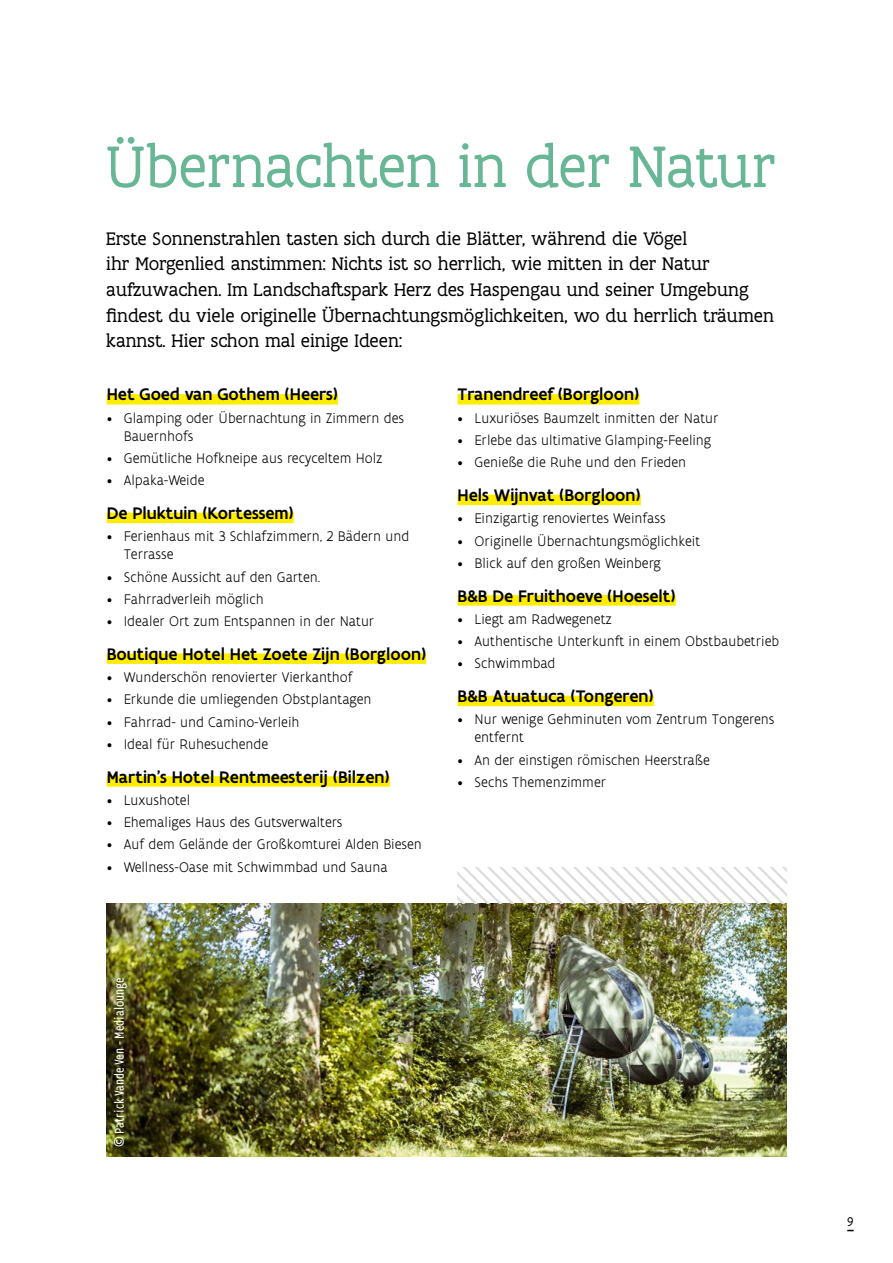
<style>
.page{position:relative;width:893px;height:1263px;background:#fff}
.page>*{position:absolute;margin:0;border:0;box-sizing:border-box;transform-origin:0 0}
.t1{font:63px "Flanders Art Serif";letter-spacing:-.01em;color:#67b696}
.t2{font:19.5px/25.5px "Flanders Art Serif";color:#000}
.t3{font:500 18px "Flanders Art Sans";color:#000}
.t4{font:300 15px/18px "Flanders Art Sans";color:#000;scale:.96 1}
.t5{font:condensed 13.95px "Flanders Art Sans";color:#fff}
.t6{font:13.5px "Flanders Art Sans";color:#000}
</style>
<div class="page">
<div style="left:107px;top:394px;width:231px;height:11px;background:#ffed00"></div>
<div style="left:107px;top:513px;width:187px;height:10px;background:#ffed00"></div>
<div style="left:107px;top:653px;width:319px;height:11px;background:#ffed00"></div>
<div style="left:107px;top:776px;width:283px;height:11px;background:#ffed00"></div>
<div style="left:458px;top:394px;width:181px;height:11px;background:#ffed00"></div>
<div style="left:458px;top:495px;width:183px;height:10px;background:#ffed00"></div>
<div style="left:458px;top:595px;width:218px;height:11px;background:#ffed00"></div>
<div style="left:458px;top:696px;width:196px;height:10px;background:#ffed00"></div>
<img style="left:106px;top:904px;width:681px;height:253px">
<svg style="left:458px;top:867px;width:329px;height:37px"></svg>
<h1 class="t1" style="left:106px;top:130px;width:671px">Übernachten in der Natur</h1>
<p class="t2" style="left:106px;top:226px;width:669px">Erste Sonnenstrahlen tasten sich durch die Blätter, während die Vögel<br>ihr Morgenlied anstimmen: Nichts ist so herrlich, wie mitten in der Natur aufzuwachen. Im Landschaftspark Herz des Haspengau und seiner Umgebung findest du viele originelle Übernachtungsmöglichkeiten, wo du herrlich träumen kannst. Hier schon mal einige Ideen:</p>
<p class="t3" style="left:107px;top:383px;width:233px">Het Goed van Gothem (Heers)</p>
<p class="t4" style="left:124px;top:409px;width:294px;text-indent:-17px">• Glamping oder Übernachtung in Zimmern des<br>Bauernhofs</p>
<p class="t4" style="left:107px;top:449px;width:289px">• Gemütliche Hofkneipe aus recyceltem Holz</p>
<p class="t4" style="left:107px;top:472px;width:103px">• Alpaka-Weide</p>
<p class="t3" style="left:107px;top:502px;width:188px">De Pluktuin (Kortessem)</p>
<p class="t4" style="left:124px;top:528px;width:299px;text-indent:-17px">• Ferienhaus mit 3 Schlafzimmern, 2 Bädern und<br>Terrasse</p>
<p class="t4" style="left:107px;top:568px;width:224px">• Schöne Aussicht auf den Garten.</p>
<p class="t4" style="left:107px;top:590px;width:165px">• Fahrradverleih möglich</p>
<p class="t4" style="left:107px;top:612px;width:280px">• Idealer Ort zum Entspannen in der Natur</p>
<p class="t3" style="left:107px;top:643px;width:321px">Boutique Hotel Het Zoete Zijn (Borgloon)</p>
<p class="t4" style="left:107px;top:668px;width:258px">• Wunderschön renovierter Vierkanthof</p>
<p class="t4" style="left:107px;top:691px;width:277px">• Erkunde die umliegenden Obstplantagen</p>
<p class="t4" style="left:107px;top:713px;width:202px">• Fahrrad- und Camino-Verleih</p>
<p class="t4" style="left:107px;top:735px;width:170px">• Ideal für Ruhesuchende</p>
<p class="t3" style="left:107px;top:765px;width:285px">Martin’s Hotel Rentmeesterij (Bilzen)</p>
<p class="t4" style="left:107px;top:791px;width:88px">• Luxushotel</p>
<p class="t4" style="left:107px;top:813px;width:247px">• Ehemaliges Haus des Gutsverwalters</p>
<p class="t4" style="left:107px;top:836px;width:330px">• Auf dem Gelände der Großkomturei Alden Biesen</p>
<p class="t4" style="left:107px;top:858px;width:294px">• Wellness-Oase mit Schwimmbad und Sauna</p>
<p class="t3" style="left:458px;top:383px;width:183px">Tranendreef (Borgloon)</p>
<p class="t4" style="left:458px;top:409px;width:274px">• Luxuriöses Baumzelt inmitten der Natur</p>
<p class="t4" style="left:458px;top:431px;width:266px">• Erlebe das ultimative Glamping-Feeling</p>
<p class="t4" style="left:458px;top:454px;width:240px">• Genieße die Ruhe und den Frieden</p>
<p class="t3" style="left:458px;top:484px;width:185px">Hels Wijnvat (Borgloon)</p>
<p class="t4" style="left:458px;top:510px;width:219px">• Einzigartig renoviertes Weinfass</p>
<p class="t4" style="left:458px;top:532px;width:254px">• Originelle Übernachtungsmöglichkeit</p>
<p class="t4" style="left:458px;top:554px;width:213px">• Blick auf den großen Weinberg</p>
<p class="t3" style="left:458px;top:584px;width:220px">B&amp;B De Fruithoeve (Hoeselt)</p>
<p class="t4" style="left:458px;top:610px;width:162px">• Liegt am Radwegenetz</p>
<p class="t4" style="left:458px;top:632px;width:337px">• Authentische Unterkunft in einem Obstbaubetrieb</p>
<p class="t4" style="left:458px;top:655px;width:104px">• Schwimmbad</p>
<p class="t3" style="left:458px;top:685px;width:198px">B&amp;B Atuatuca (Tongeren)</p>
<p class="t4" style="left:475px;top:711px;width:314px;text-indent:-17px">• Nur wenige Gehminuten vom Zentrum Tongerens entfernt</p>
<p class="t4" style="left:458px;top:751px;width:264px">• An der einstigen römischen Heerstraße</p>
<p class="t4" style="left:458px;top:773px;width:156px">• Sechs Themenzimmer</p>
<p class="t5" style="left:111px;top:1147px;width:171px;rotate:-90deg">© Patrick Vande Ven - Medialounge</p>
<p class="t6" style="left:847px;top:1213px;width:8px">9</p>
</div>
